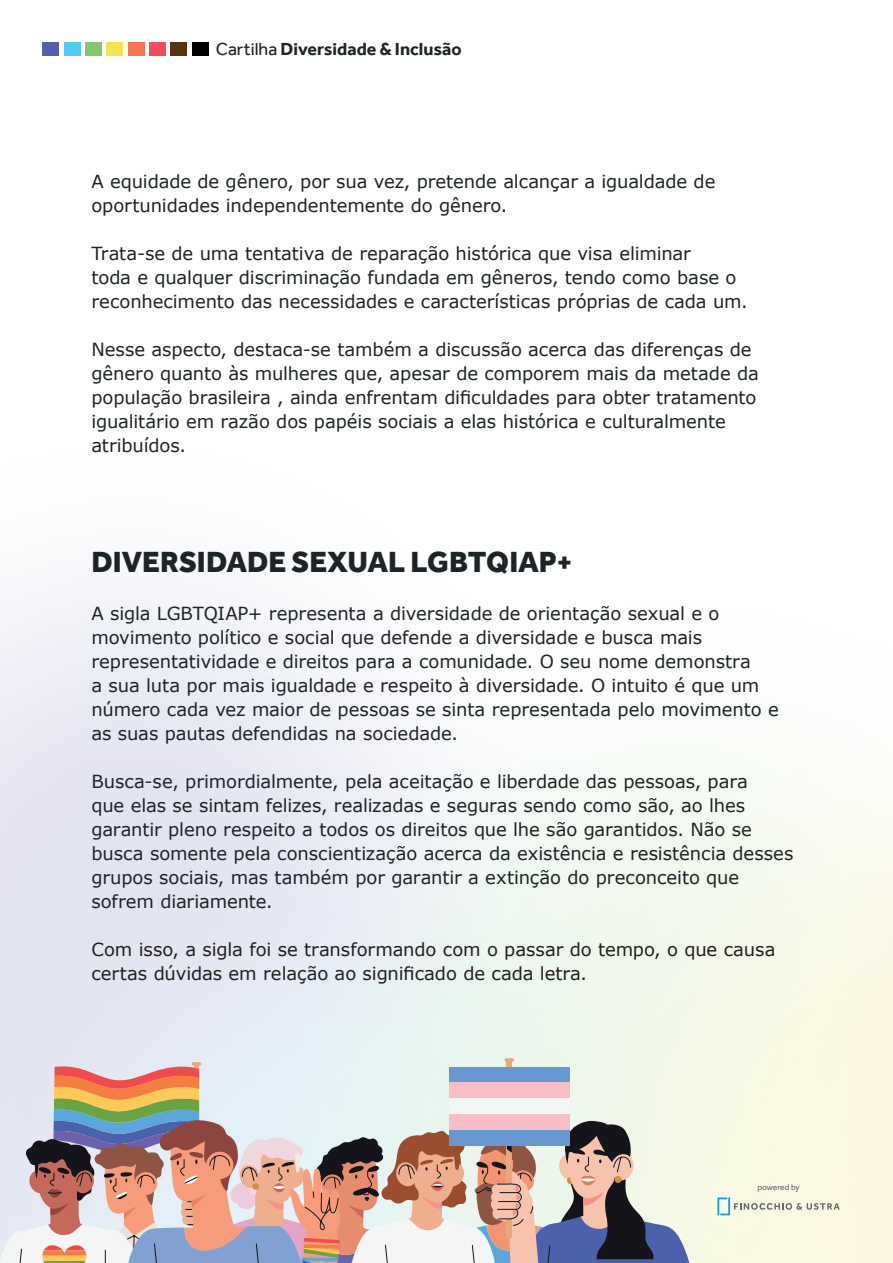
<style>
.page{position:relative;width:893px;height:1263px;background:#fff}
.page>*{position:absolute;margin:0;border:0;box-sizing:border-box;transform-origin:0 0}
.t1{font:800 30px "Effra";color:#1d2427}
.t2{font:18px/24px "Verdana";letter-spacing:-.005em;color:#1d2427}
.t3{font:18px/24px "Verdana";letter-spacing:-.005em;color:#231f20}
.t4{font:700 18px "Effra";color:#1d2427}
.t5{font:8.55px "Effra";letter-spacing:-.015em;color:#64696c}
.s1{font-weight:400}
</style>
<div class="page">
<img style="left:0;top:42px;width:893px;height:1221px">
<svg style="left:717px;top:1197px;width:123px;height:18px;background:#dde2d3"></svg>
<div style="left:43px;top:43px;width:16px;height:13px;background:#585faa"></div>
<div style="left:64px;top:43px;width:16px;height:13px;background:#53cbf5"></div>
<div style="left:85px;top:43px;width:17px;height:13px;background:#84c771"></div>
<div style="left:106px;top:43px;width:17px;height:13px;background:#f4e350"></div>
<div style="left:128px;top:43px;width:16px;height:13px;background:#f37650"></div>
<div style="left:149px;top:43px;width:17px;height:13px;background:#ef4c5d"></div>
<div style="left:170px;top:43px;width:17px;height:13px;background:#573310"></div>
<div style="left:192px;top:43px;width:16px;height:13px;background:#000001"></div>
<svg style="left:0;top:1058px;width:690px;height:205px;background:#c7b6b1"></svg>
<div style="left:449px;top:1067px;width:121px;height:15px;background:#6898d0"></div>
<div style="left:449px;top:1082px;width:121px;height:16px;background:#f8bdc5"></div>
<div style="left:449px;top:1098px;width:121px;height:16px;background:#f4f5f5"></div>
<div style="left:449px;top:1114px;width:121px;height:16px;background:#f8bdc5"></div>
<div style="left:449px;top:1130px;width:121px;height:16px;background:#6898d0"></div>
<p class="t4" style="left:216px;top:38px;width:247px"><span class="s1">Cartilha</span> Diversidade &amp; Inclusão</p>
<p class="t2" style="left:91px;top:169px;width:625px">A equidade de gênero, por sua vez, pretende alcançar a igualdade de oportunidades independentemente do gênero.</p>
<p class="t2" style="left:91px;top:241px;width:658px">Trata-se de uma tentativa de reparação histórica que visa eliminar<br>toda e qualquer discriminação fundada em gêneros, tendo como base o reconhecimento das necessidades e características próprias de cada um.</p>
<p class="t2" style="left:91px;top:337px;width:669px">Nesse aspecto, destaca-se também a discussão acerca das diferenças de gênero quanto às mulheres que, apesar de comporem mais da metade da população brasileira , ainda enfrentam dificuldades para obter tratamento igualitário em razão dos papéis sociais a elas histórica e culturalmente atribuídos.</p>
<h1 class="t1" style="left:91px;top:544px;width:483px">DIVERSIDADE SEXUAL LGBTQIAP+</h1>
<p class="t2" style="left:91px;top:601px;width:689px">A sigla LGBTQIAP+ representa a diversidade de orientação sexual e o movimento político e social que defende a diversidade e busca mais representatividade e direitos para a comunidade. O seu nome demonstra<br>a sua luta por mais igualdade e respeito à diversidade. O intuito é que um número cada vez maior de pessoas se sinta representada pelo movimento e as suas pautas defendidas na sociedade.</p>
<p class="t2" style="left:91px;top:769px;width:704px">Busca-se, primordialmente, pela aceitação e liberdade das pessoas, para<br>que elas se sintam felizes, realizadas e seguras sendo como são, ao lhes garantir pleno respeito a todos os direitos que lhe são garantidos. Não se busca somente pela conscientização acerca da existência e resistência desses grupos sociais, mas também por garantir a extinção do preconceito que sofrem diariamente.</p>
<p class="t3" style="left:91px;top:937px;width:686px">Com isso, a sigla foi se transformando com o passar do tempo, o que causa certas dúvidas em relação ao significado de cada letra.</p>
<p class="t5" style="left:757px;top:1182px;width:44px">powered by</p>
</div>
